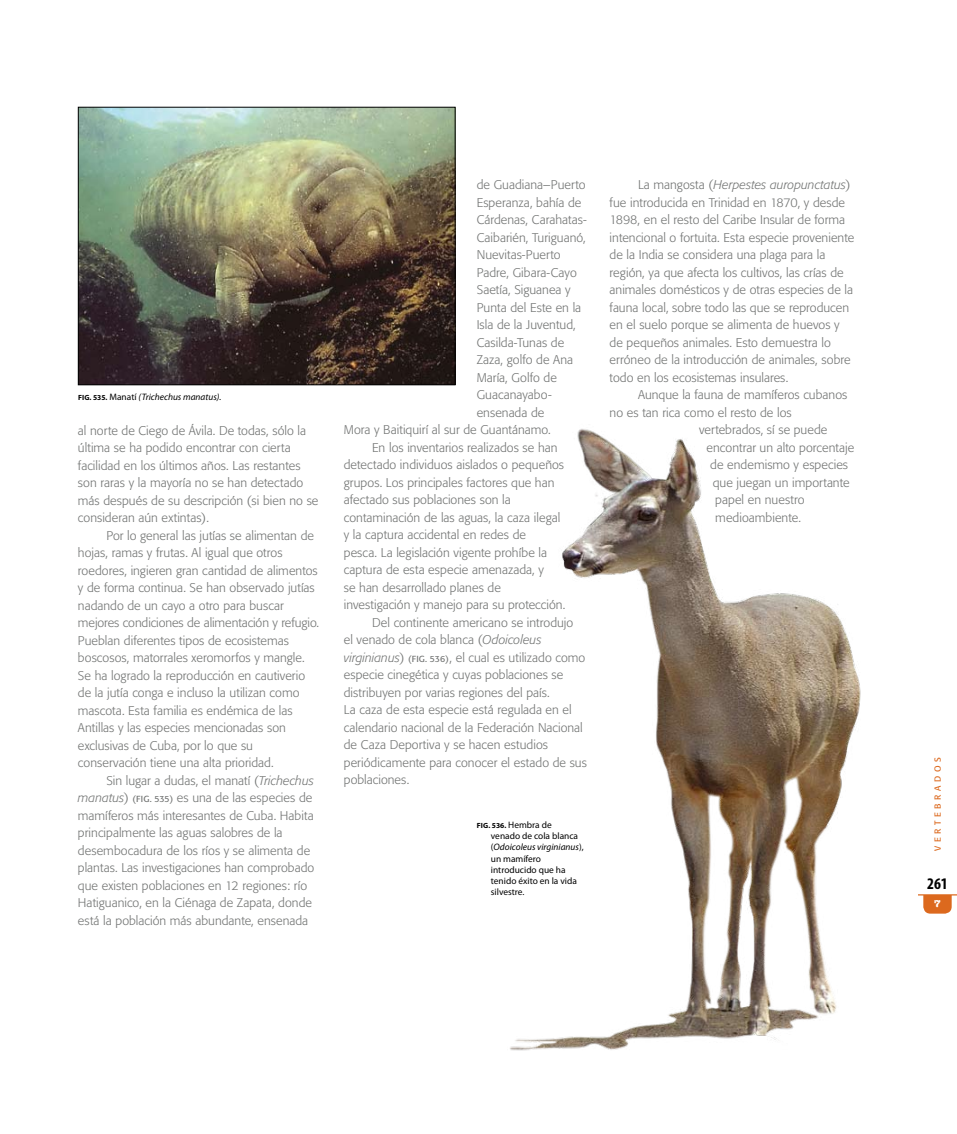
<style>
.page{position:relative;width:957px;height:1134px;background:#fff}
.page>*{position:absolute;margin:0;border:0;box-sizing:border-box;transform-origin:0 0}
.t1{font:700 condensed 16.25px "Myriad Pro";color:#000}
.t2{font:300 12.5px/17.5px "Formata";color:#727473}
.t3{font:700 10px "American Typewriter";color:#fff}
.t4{font:9.38px/11.2px "Myriad Pro";color:#000}
.t5{font:italic 9.38px "Myriad Pro";color:#000}
.t6{font:8.75px "Formata";letter-spacing:.4em;color:#dc691e}
.t7{font:700 7.5px "Myriad Pro";letter-spacing:.01em;color:#000}
.s1{font-weight:700;font-style:normal;font-size:7.5px}
.s2{font-style:normal}
.s3{font-style:italic}
.s4{font-weight:400;font-size:8.75px}
.s5{font-weight:400;font-size:9.38px}
</style>
<div class="page">
<img style="left:510px;top:429px;width:351px;height:622px">
<img style="left:80px;top:109px;width:373px;height:274px">
<div style="left:78px;top:107px;width:377px;height:278px;border:1px solid #000"></div>
<div style="left:923px;top:883px;width:28px;height:31px;background:#dc691e;border-radius:7px"></div>
<div style="left:918px;top:870px;width:39px;height:25px;background:#fff"></div>
<hr style="left:918px;top:894px;width:39px;height:1px;background:#dc691e">
<p class="t5" style="left:78px;top:391px;width:145px"><span class="s1">fig. 535.</span> <span class="s2">Manatí</span> (Trichechus manatus).</p>
<p class="t2" style="left:78px;top:422px;width:242px">al norte de Ciego de Ávila. De todas, sólo la última se ha podido encontrar con cierta facilidad en los últimos años. Las restantes son raras y la mayoría no se han detectado más después de su descripción (si bien no se consideran aún extintas).</p>
<p class="t2" style="left:78px;top:527px;width:243px;text-indent:28px">Por lo general las jutías se alimentan de hojas, ramas y frutas. Al igual que otros roedores, ingieren gran cantidad de alimentos y de forma continua. Se han observado jutías nadando de un cayo a otro para buscar mejores condiciones de alimentación y refugio.<br>Pueblan diferentes tipos de ecosistemas boscosos, matorrales xeromorfos y mangle.<br>Se ha logrado la reproducción en cautiverio de la jutía conga e incluso la utilizan como mascota. Esta familia es endémica de las Antillas y las especies mencionadas son exclusivas de Cuba, por lo que su conservación tiene una alta prioridad.</p>
<p class="t2" style="left:78px;top:772px;width:238px;text-indent:28px">Sin lugar a dudas, el manatí (<span class="s3">Trichechus manatus</span>) <span class="s4">(FIG. 535)</span> es una de las especies de mamíferos más interesantes de Cuba. Habita principalmente las aguas salobres de la desembocadura de los ríos y se alimenta de plantas. Las investigaciones han comprobado que existen poblaciones en 12 regiones: río Hatiguanico, en la Ciénaga de Zapata, donde está la población más abundante, ensenada</p>
<p class="t2" style="left:477px;top:176px;width:110px">de Guadiana–Puerto</p>
<p class="t2" style="left:477px;top:194px;width:106px">Esperanza, bahía de</p>
<p class="t2" style="left:477px;top:211px;width:111px">Cárdenas, Carahatas-</p>
<p class="t2" style="left:477px;top:229px;width:111px">Caibarién, Turiguanó,</p>
<p class="t2" style="left:477px;top:246px;width:85px">Nuevitas-Puerto</p>
<p class="t2" style="left:477px;top:264px;width:102px">Padre, Gibara-Cayo</p>
<p class="t2" style="left:477px;top:281px;width:95px">Saetía, Siguanea y</p>
<p class="t2" style="left:477px;top:299px;width:106px">Punta del Este en la</p>
<p class="t2" style="left:477px;top:316px;width:101px">Isla de la Juventud,</p>
<p class="t2" style="left:477px;top:334px;width:89px">Casilda-Tunas de</p>
<p class="t2" style="left:477px;top:351px;width:98px">Zaza, golfo de Ana</p>
<p class="t2" style="left:477px;top:369px;width:82px">María, Golfo de</p>
<p class="t2" style="left:477px;top:386px;width:76px">Guacanayabo-</p>
<p class="t2" style="left:477px;top:404px;width:69px">ensenada de</p>
<p class="t2" style="left:344px;top:421px;width:208px">Mora y Baitiquirí al sur de Guantánamo.</p>
<p class="t2" style="left:372px;top:439px;width:187px">En los inventarios realizados se han</p>
<p class="t2" style="left:344px;top:456px;width:222px">detectado individuos aislados o pequeños</p>
<p class="t2" style="left:344px;top:474px;width:212px">grupos. Los principales factores que han</p>
<p class="t2" style="left:344px;top:491px;width:169px">afectado sus poblaciones son la</p>
<p class="t2" style="left:344px;top:509px;width:218px">contaminación de las aguas, la caza ilegal</p>
<p class="t2" style="left:344px;top:526px;width:184px">y la captura accidental en redes de</p>
<p class="t2" style="left:344px;top:544px;width:205px">pesca. La legislación vigente prohíbe la</p>
<p class="t2" style="left:344px;top:561px;width:202px">captura de esta especie amenazada, y</p>
<p class="t2" style="left:344px;top:579px;width:159px">se han desarrollado planes de</p>
<p class="t2" style="left:344px;top:596px;width:223px">investigación y manejo para su protección.</p>
<p class="t2" style="left:372px;top:614px;width:203px">Del continente americano se introdujo</p>
<p class="t2" style="left:344px;top:631px;width:199px">el venado de cola blanca (<span class="s3">Odoicoleus</span></p>
<p class="t2" style="left:344px;top:649px;width:243px"><span class="s3">virginianus</span>) <span class="s4">(FIG. 536)</span>, el cual es utilizado como</p>
<p class="t2" style="left:344px;top:666px;width:221px">especie cinegética y cuyas poblaciones se</p>
<p class="t2" style="left:344px;top:684px;width:207px">distribuyen por varias regiones del país.</p>
<p class="t2" style="left:344px;top:701px;width:229px">La caza de esta especie está regulada en el</p>
<p class="t2" style="left:344px;top:719px;width:241px">calendario nacional de la Federación Nacional</p>
<p class="t2" style="left:344px;top:736px;width:206px">de Caza Deportiva y se hacen estudios</p>
<p class="t2" style="left:344px;top:754px;width:245px">periódicamente para conocer el estado de sus</p>
<p class="t2" style="left:344px;top:771px;width:67px">poblaciones.</p>
<p class="t7" style="left:477px;top:820px;width:76px">fig. 536. <span class="s5">Hembra de</span></p>
<p class="t4" style="left:491px;top:830px;width:94px">venado de cola blanca (<span class="s3">Odoicoleus virginianus</span>), un mamífero introducido que ha tenido éxito en la vida silvestre.</p>
<p class="t2" style="left:609px;top:176px;width:246px;text-indent:28px">La mangosta (<span class="s3">Herpestes auropunctatus</span>) fue introducida en Trinidad en 1870, y desde 1898, en el resto del Caribe Insular de forma intencional o fortuita. Esta especie proveniente de la India se considera una plaga para la región, ya que afecta los cultivos, las crías de animales domésticos y de otras especies de la fauna local, sobre todo las que se reproducen en el suelo porque se alimenta de huevos y de pequeños animales. Esto demuestra lo erróneo de la introducción de animales, sobre todo en los ecosistemas insulares.</p>
<p class="t2" style="left:638px;top:386px;width:211px">Aunque la fauna de mamíferos cubanos</p>
<p class="t2" style="left:609px;top:404px;width:184px">no es tan rica como el resto de los</p>
<p class="t2" style="left:699px;top:421px;width:130px">vertebrados, sí se puede</p>
<p class="t2" style="left:706px;top:439px;width:149px">encontrar un alto porcentaje</p>
<p class="t2" style="left:710px;top:456px;width:139px">de endemismo y especies</p>
<p class="t2" style="left:713px;top:474px;width:138px">que juegan un importante</p>
<p class="t2" style="left:715px;top:491px;width:91px">papel en nuestro</p>
<p class="t2" style="left:715px;top:509px;width:87px">medioambiente.</p>
<p class="t6" style="left:932px;top:850px;width:94px;rotate:-90deg">Vertebrados</p>
<h1 class="t1" style="left:927px;top:873px;width:22px">261</h1>
<p class="t3" style="left:934px;top:897px;width:8px">7</p>
</div>
